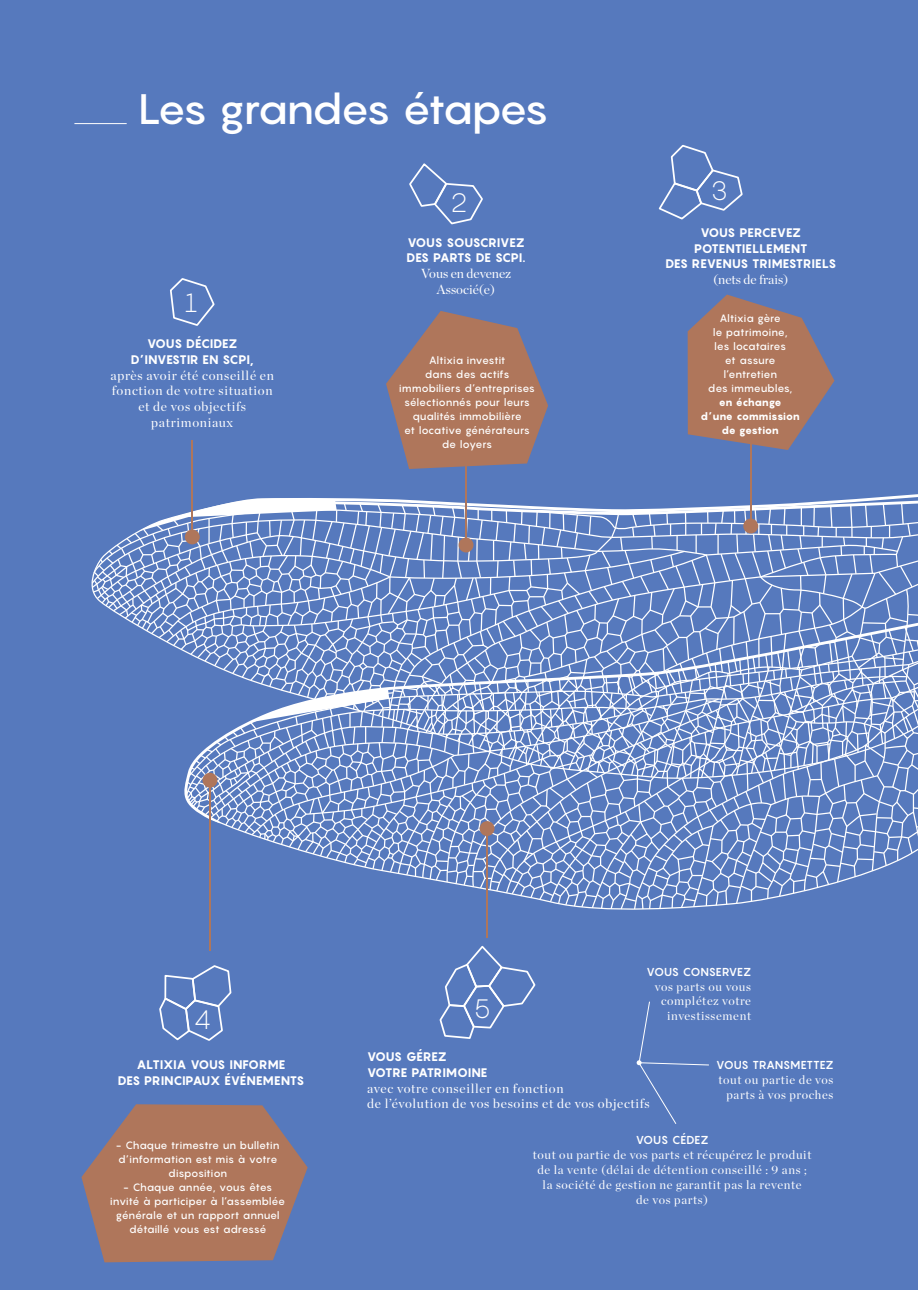
<style>
.page{position:relative;width:918px;height:1290px;background:#5679bd}
.page>*{position:absolute;margin:0;border:0;box-sizing:border-box;transform-origin:0 0}
.t1{font:500 42px "Pangram";letter-spacing:-.095em;color:#fff;scale:1.05 1}
.t2{font:300 26.25px "Pangram";color:#fff}
.t3{font:13.12px/15.8px "Chronicle Display";letter-spacing:.05em;color:#fff;text-align:center}
.t4{font:13.12px/15.8px "Chronicle Display";color:#fff;text-align:center}
.t5{font:12.25px/14.9px "Chronicle Display";letter-spacing:.05em;color:#fff;text-align:right}
.t6{font:800 12.25px/15.8px "Pangram";letter-spacing:-.015em;color:#fff;text-align:center}
.t7{font:700 11.38px "Pangram";letter-spacing:-.015em;color:#fff}
.t8{font:500 10.5px/14px "Pangram";letter-spacing:-.02em;color:#fff;text-align:center}
.t9{font:800 10.5px/14px "Pangram";letter-spacing:-.04em;color:#fff;text-align:center}
.s1{font-weight:500}
</style>
<div class="page">
<svg style="left:91px;top:489px;width:827px;height:421px"></svg>
<hr style="left:74px;top:123px;width:53px;height:1px;background:#fff">
<hr style="left:192px;top:440px;width:1px;height:97px;background:#af765b">
<div style="left:185px;top:529px;width:15px;height:15px;background:#af765b;border-radius:50%"></div>
<svg style="left:170px;top:278px;width:45px;height:48px"></svg>
<svg style="left:159px;top:965px;width:73px;height:76px"></svg>
<svg style="left:439px;top:945px;width:97px;height:94px"></svg>
<svg style="left:409px;top:163px;width:74px;height:62px"></svg>
<svg style="left:658px;top:145px;width:85px;height:75px"></svg>
<svg style="left:636px;top:1001px;width:73px;height:123px"></svg>
<svg style="left:81px;top:1104px;width:227px;height:158px"></svg>
<hr style="left:465px;top:448px;width:2px;height:98px;background:#af765b">
<div style="left:458px;top:537px;width:15px;height:15px;background:#af765b;border-radius:50%"></div>
<hr style="left:750px;top:429px;width:1px;height:98px;background:#af765b">
<div style="left:743px;top:518px;width:15px;height:15px;background:#af765b;border-radius:50%"></div>
<hr style="left:209px;top:779px;width:2px;height:172px;background:#af765b">
<div style="left:202px;top:773px;width:15px;height:15px;background:#af765b;border-radius:50%"></div>
<hr style="left:486px;top:828px;width:2px;height:109px;background:#af765b">
<div style="left:480px;top:821px;width:14px;height:15px;background:#af765b;border-radius:50%"></div>
<svg style="left:687px;top:295px;width:147px;height:155px"></svg>
<svg style="left:386px;top:311px;width:162px;height:158px"></svg>
<p class="t1" style="left:138px;top:82px;width:393px">Les grandes étapes</p>
<p class="t2" style="left:184px;top:286px;width:15px">1</p>
<p class="t6" style="left:131px;top:336px;width:125px">VOUS DÉCIDEZ<br>D’INVESTIR EN SCPI,</p>
<p class="t3" style="left:110px;top:366px;width:165px">après avoir été conseillé en fonction de votre situation et de vos objectifs</p>
<p class="t3" style="left:151px;top:413px;width:83px">patrimoniaux</p>
<p class="t2" style="left:450px;top:186px;width:18px">2</p>
<p class="t6" style="left:406px;top:234px;width:120px;text-align:left">VOUS SOUSCRIVEZ<br>DES PARTS DE SCPI.</p>
<p class="t4" style="left:421px;top:265px;width:91px">Vous en devenez<br>Associé(e)</p>
<p class="t8" style="left:429px;top:353px;width:78px">Altixia investit</p>
<p class="t8" style="left:399px;top:367px;width:137px">dans des actifs immobiliers d’entreprises sélectionnés pour leurs qualités immobilière</p>
<p class="t8" style="left:404px;top:423px;width:127px">et locative générateurs de loyers</p>
<p class="t2" style="left:710px;top:174px;width:18px">3</p>
<p class="t6" style="left:665px;top:225px;width:172px">VOUS PERCEVEZ<br>POTENTIELLEMENT<br>DES REVENUS TRIMESTRIELS</p>
<p class="t4" style="left:713px;top:271px;width:77px">(nets de frais)</p>
<p class="t8" style="left:719px;top:311px;width:63px">Altixia gère</p>
<p class="t8" style="left:713px;top:325px;width:76px">le patrimoine,</p>
<p class="t8" style="left:714px;top:339px;width:73px">les locataires</p>
<p class="t8" style="left:723px;top:353px;width:55px;text-align:left">et assure l’entretien</p>
<p class="t9" style="left:700px;top:381px;width:101px"><span class="s1">des immeubles, </span>en échange<br>d’une commission de gestion</p>
<p class="t2" style="left:194px;top:1003px;width:19px">4</p>
<p class="t2" style="left:474px;top:992px;width:18px">5</p>
<p class="t7" style="left:646px;top:964px;width:106px">VOUS CONSERVEZ</p>
<p class="t5" style="left:655px;top:978px;width:98px">vos parts ou vous complétez votre investissement</p>
<p class="t6" style="left:137px;top:1057px;width:150px">ALTIXIA VOUS INFORME</p>
<p class="t6" style="left:118px;top:1073px;width:188px">DES PRINCIPAUX ÉVÉNEMENTS</p>
<p class="t8" style="left:116px;top:1138px;width:165px">- Chaque trimestre un bulletin d’information est mis à votre disposition</p>
<p class="t8" style="left:110px;top:1180px;width:176px">- Chaque année, vous êtes invité à participer à l’assemblée générale et un rapport annuel détaillé vous est adressé</p>
<p class="t6" style="left:367px;top:1049px;width:122px;text-align:left">VOUS GÉREZ<br>VOTRE PATRIMOINE</p>
<p class="t3" style="left:367px;top:1079px;width:284px;text-align:left">avec votre conseiller en fonction<br>de l’évolution de vos besoins et de vos objectifs</p>
<p class="t7" style="left:716px;top:1057px;width:119px">VOUS TRANSMETTEZ</p>
<p class="t5" style="left:718px;top:1071px;width:117px">tout ou partie de vos parts à vos proches</p>
<p class="t7" style="left:636px;top:1133px;width:74px">VOUS CÉDEZ</p>
<p class="t5" style="left:533px;top:1147px;width:280px;text-align:center">tout ou partie de vos parts et récupérez le produit de la vente (délai de détention conseillé : 9 ans ; la société de gestion ne garantit pas la revente<br>de vos parts)</p>
</div>
